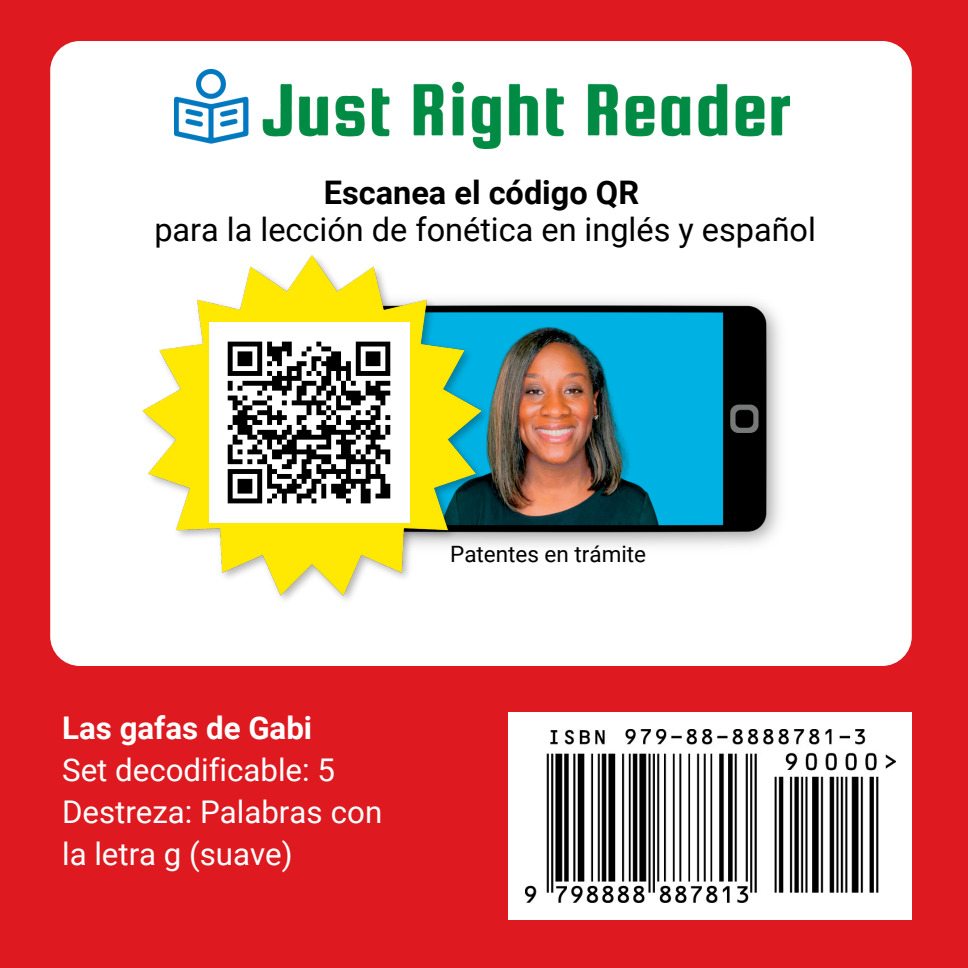
<style>
.page{position:relative;width:968px;height:968px;background:#de1920}
.page>*{position:absolute;margin:0;border:0;box-sizing:border-box;transform-origin:0 0}
.t1{font:32.5px "Roboto";color:#000}
.t2{font:700 32.5px "Roboto";color:#000}
.t3{font:31.25px/42.2px "Roboto";color:#fff}
.t4{font:700 31.25px "Roboto";color:#fff}
.t5{font:22.5px "Roboto";color:#000}
</style>
<div class="page">
<div style="left:50px;top:41px;width:861px;height:625px;background:#fff;border-radius:30px"></div>
<div style="left:508px;top:712px;width:403px;height:207px;background:#fff"></div>
<img style="left:174px;top:70px;width:615px;height:79px">
<img style="left:495px;top:300px;width:285px;height:246px">
<img style="left:142px;top:255px;width:353px;height:345px">
<img style="left:209px;top:322px;width:200px;height:201px">
<img style="left:525px;top:729px;width:370px;height:173px">
<p class="t2" style="left:324px;top:174px;width:317px">Escanea el código QR</p>
<p class="t1" style="left:154px;top:211px;width:663px">para la lección de fonética en inglés y español</p>
<p class="t4" style="left:62px;top:709px;width:251px">Las gafas de Gabi</p>
<p class="t3" style="left:62px;top:749px;width:321px">Set decodificable: 5<br>Destreza: Palabras con la letra g (suave)</p>
<p class="t5" style="left:450px;top:541px;width:197px">Patentes en trámite</p>
</div>
